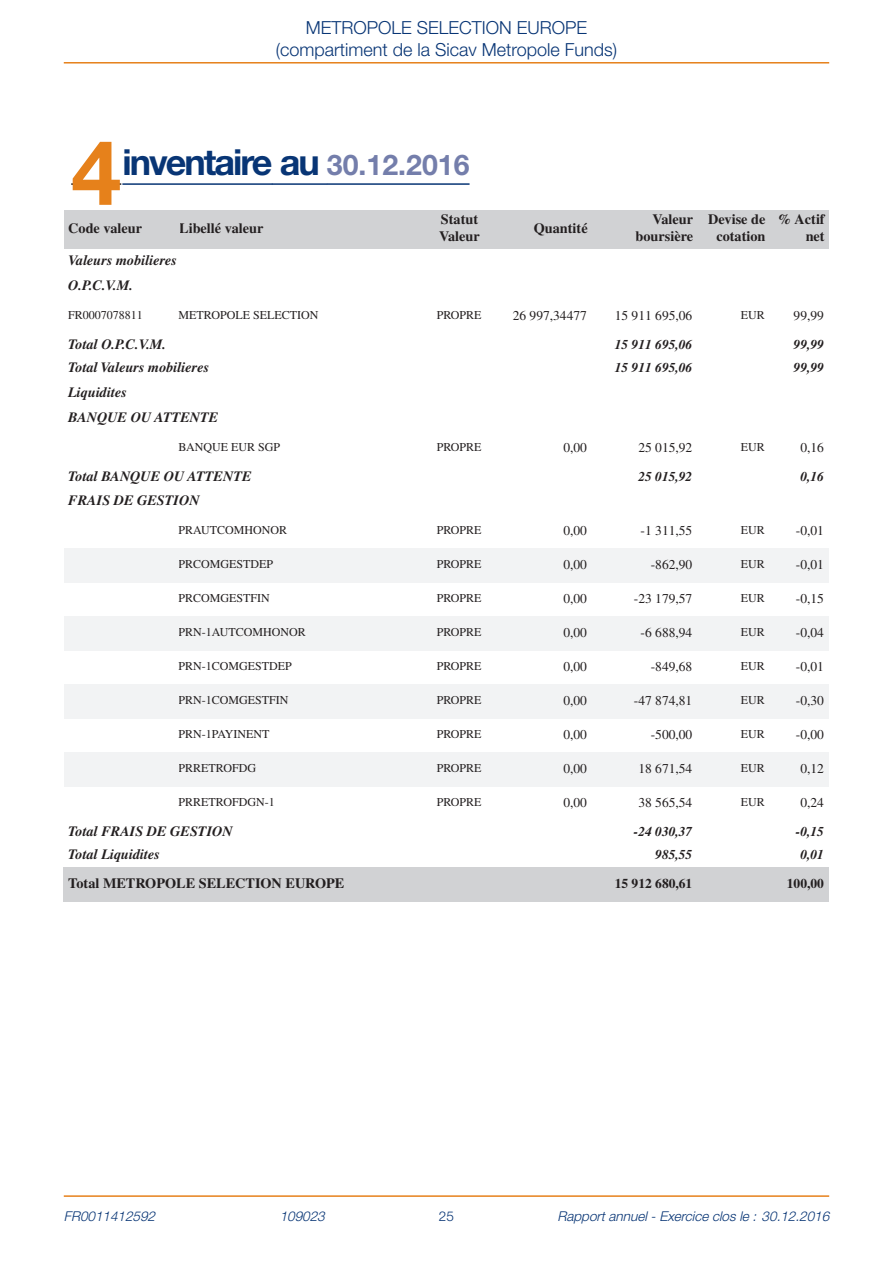
<style>
.page{position:relative;width:893px;height:1263px;background:#fff}
.page>*{position:absolute;margin:0;border:0;box-sizing:border-box;transform-origin:0 0}
.t1{font:700 90px "Helvetica Neue LT";color:#e6811b}
.t2{font:700 36px "Helvetica Neue LT";letter-spacing:-.055em;color:#083575}
.t3{font:700 28.5px "Helvetica Neue LT";color:#747eab}
.t4{font:300 18px/22.2px "Helvetica Neue LT";color:#083575;text-align:center}
.t5{font:italic 700 14.25px/25.5px "Times";color:#231f20}
.t6{font:700 14.25px/17.1px "Times";color:#231f20;text-align:right}
.t7{font:13.5px "Times";color:#231f20}
.t8{font:italic 700 13.5px "Times";color:#231f20}
.t9{font:italic 300 13.5px "Helvetica Neue LT";color:#083575}
.t10{font:700 13.5px "Times";color:#231f20}
.t11{font:300 13.5px "Helvetica Neue LT";color:#083575}
.t12{font:12px "Times";color:#231f20}
.s1{font-size:36px;color:#083575}
.s2{font-size:36px;color:#fff}
</style>
<div class="page">
<hr style="left:64px;top:62px;width:765px;height:2px;background:#e6811b">
<hr style="left:64px;top:1195px;width:765px;height:2px;background:#e6811b">
<hr style="left:272px;top:183px;width:55px;height:2px;background:#083575">
<hr style="left:327px;top:183px;width:143px;height:2px;background:#083575">
<hr style="left:71px;top:183px;width:50px;height:2px;background:#231f20">
<hr style="left:122px;top:183px;width:150px;height:2px;background:#083575">
<div style="left:765px;top:210px;width:64px;height:39px;background:#d1d2d4"></div>
<div style="left:693px;top:210px;width:72px;height:39px;background:#d1d2d4"></div>
<div style="left:588px;top:210px;width:105px;height:39px;background:#d1d2d4"></div>
<div style="left:497px;top:210px;width:91px;height:39px;background:#d1d2d4"></div>
<div style="left:422px;top:210px;width:75px;height:39px;background:#d1d2d4"></div>
<div style="left:179px;top:210px;width:243px;height:39px;background:#d1d2d4"></div>
<div style="left:64px;top:210px;width:115px;height:39px;background:#d1d2d4"></div>
<div style="left:765px;top:548px;width:63px;height:34px;background:#f2f3f4"></div>
<div style="left:692px;top:548px;width:73px;height:34px;background:#f2f3f4"></div>
<div style="left:587px;top:548px;width:105px;height:34px;background:#f2f3f4"></div>
<div style="left:497px;top:548px;width:90px;height:34px;background:#f2f3f4"></div>
<div style="left:422px;top:548px;width:75px;height:34px;background:#f2f3f4"></div>
<div style="left:179px;top:548px;width:243px;height:34px;background:#f2f3f4"></div>
<div style="left:64px;top:548px;width:115px;height:34px;background:#f2f3f4"></div>
<div style="left:765px;top:616px;width:63px;height:34px;background:#f2f3f4"></div>
<div style="left:692px;top:616px;width:73px;height:34px;background:#f2f3f4"></div>
<div style="left:587px;top:616px;width:105px;height:34px;background:#f2f3f4"></div>
<div style="left:497px;top:616px;width:90px;height:34px;background:#f2f3f4"></div>
<div style="left:422px;top:616px;width:75px;height:34px;background:#f2f3f4"></div>
<div style="left:179px;top:616px;width:243px;height:34px;background:#f2f3f4"></div>
<div style="left:64px;top:616px;width:115px;height:34px;background:#f2f3f4"></div>
<div style="left:765px;top:684px;width:63px;height:34px;background:#f2f3f4"></div>
<div style="left:692px;top:684px;width:73px;height:34px;background:#f2f3f4"></div>
<div style="left:587px;top:684px;width:105px;height:34px;background:#f2f3f4"></div>
<div style="left:497px;top:684px;width:90px;height:34px;background:#f2f3f4"></div>
<div style="left:422px;top:684px;width:75px;height:34px;background:#f2f3f4"></div>
<div style="left:179px;top:684px;width:243px;height:34px;background:#f2f3f4"></div>
<div style="left:64px;top:684px;width:115px;height:34px;background:#f2f3f4"></div>
<div style="left:765px;top:752px;width:63px;height:34px;background:#f2f3f4"></div>
<div style="left:692px;top:752px;width:73px;height:34px;background:#f2f3f4"></div>
<div style="left:587px;top:752px;width:105px;height:34px;background:#f2f3f4"></div>
<div style="left:497px;top:752px;width:90px;height:34px;background:#f2f3f4"></div>
<div style="left:422px;top:752px;width:75px;height:34px;background:#f2f3f4"></div>
<div style="left:179px;top:752px;width:243px;height:34px;background:#f2f3f4"></div>
<div style="left:64px;top:752px;width:115px;height:34px;background:#f2f3f4"></div>
<div style="left:692px;top:867px;width:136px;height:34px;background:#d1d2d4"></div>
<div style="left:587px;top:867px;width:105px;height:34px;background:#d1d2d4"></div>
<div style="left:64px;top:867px;width:523px;height:34px;background:#d1d2d4"></div>
<h3 class="t4" style="left:276px;top:18px;width:343px">METROPOLE SELECTION EUROPE (compartiment de la Sicav Metropole Funds)</h3>
<h1 class="t1" style="left:71px;top:141px;width:52px">4</h1>
<h2 class="t2" style="left:122px;top:149px;width:151px">inventaire</h2>
<h3 class="t3" style="left:280px;top:155px;width:191px"><span class="s1">au</span><span class="s2">i</span>30.12.2016</h3>
<p class="t6" style="left:439px;top:212px;width:42px;text-align:left">Statut<br>Valeur</p>
<p class="t6" style="left:778px;top:212px;width:49px">% Actif net</p>
<p class="t6" style="left:708px;top:212px;width:59px;text-align:center">Devise de cotation</p>
<p class="t6" style="left:636px;top:212px;width:59px">Valeur boursière</p>
<p class="t6" style="left:68px;top:221px;width:75px">Code valeur</p>
<p class="t6" style="left:179px;top:221px;width:86px">Libellé valeur</p>
<p class="t5" style="left:68px;top:249px;width:110px">Valeurs mobilieres<br>O.P.C.V.M.</p>
<p class="t12" style="left:68px;top:311px;width:76px">FR0007078811</p>
<p class="t12" style="left:179px;top:311px;width:141px">METROPOLE SELECTION</p>
<p class="t12" style="left:437px;top:311px;width:46px">PROPRE</p>
<p class="t7" style="left:513px;top:311px;width:76px">26 997,34477</p>
<p class="t7" style="left:615px;top:311px;width:79px">15 911 695,06</p>
<p class="t12" style="left:741px;top:311px;width:25px">EUR</p>
<p class="t7" style="left:794px;top:311px;width:32px">99,99</p>
<p class="t5" style="left:68px;top:333px;width:99px">Total O.P.C.V.M.</p>
<p class="t8" style="left:615px;top:339px;width:79px">15 911 695,06</p>
<p class="t8" style="left:794px;top:339px;width:32px">99,99</p>
<p class="t5" style="left:68px;top:356px;width:142px">Total Valeurs mobilieres</p>
<p class="t8" style="left:615px;top:363px;width:79px">15 911 695,06</p>
<p class="t8" style="left:794px;top:363px;width:32px">99,99</p>
<p class="t5" style="left:68px;top:380px;width:152px">Liquidites<br>BANQUE OU ATTENTE</p>
<p class="t12" style="left:179px;top:443px;width:103px">BANQUE EUR SGP</p>
<p class="t12" style="left:437px;top:443px;width:46px">PROPRE</p>
<p class="t7" style="left:563px;top:442px;width:25px">0,00</p>
<p class="t7" style="left:638px;top:442px;width:55px">25 015,92</p>
<p class="t12" style="left:741px;top:443px;width:25px">EUR</p>
<p class="t7" style="left:800px;top:442px;width:25px">0,16</p>
<p class="t5" style="left:68px;top:464px;width:185px">Total BANQUE OU ATTENTE</p>
<p class="t8" style="left:638px;top:471px;width:55px">25 015,92</p>
<p class="t8" style="left:800px;top:471px;width:25px">0,16</p>
<p class="t5" style="left:68px;top:489px;width:133px">FRAIS DE GESTION</p>
<p class="t12" style="left:179px;top:526px;width:110px">PRAUTCOMHONOR</p>
<p class="t12" style="left:437px;top:526px;width:46px">PROPRE</p>
<p class="t7" style="left:563px;top:525px;width:25px">0,00</p>
<p class="t7" style="left:641px;top:525px;width:53px">-1 311,55</p>
<p class="t12" style="left:741px;top:526px;width:25px">EUR</p>
<p class="t7" style="left:796px;top:525px;width:30px">-0,01</p>
<p class="t12" style="left:179px;top:560px;width:96px">PRCOMGESTDEP</p>
<p class="t12" style="left:437px;top:560px;width:46px">PROPRE</p>
<p class="t7" style="left:563px;top:559px;width:25px">0,00</p>
<p class="t7" style="left:651px;top:559px;width:43px">-862,90</p>
<p class="t12" style="left:741px;top:560px;width:25px">EUR</p>
<p class="t7" style="left:796px;top:559px;width:30px">-0,01</p>
<p class="t12" style="left:179px;top:594px;width:93px">PRCOMGESTFIN</p>
<p class="t12" style="left:437px;top:594px;width:46px">PROPRE</p>
<p class="t7" style="left:563px;top:593px;width:25px">0,00</p>
<p class="t7" style="left:634px;top:593px;width:60px">-23 179,57</p>
<p class="t12" style="left:741px;top:594px;width:25px">EUR</p>
<p class="t7" style="left:796px;top:593px;width:30px">-0,15</p>
<p class="t12" style="left:179px;top:628px;width:129px">PRN-1AUTCOMHONOR</p>
<p class="t12" style="left:437px;top:628px;width:46px">PROPRE</p>
<p class="t7" style="left:563px;top:627px;width:25px">0,00</p>
<p class="t7" style="left:641px;top:627px;width:53px">-6 688,94</p>
<p class="t12" style="left:741px;top:628px;width:25px">EUR</p>
<p class="t7" style="left:796px;top:627px;width:30px">-0,04</p>
<p class="t12" style="left:179px;top:662px;width:115px">PRN-1COMGESTDEP</p>
<p class="t12" style="left:437px;top:662px;width:46px">PROPRE</p>
<p class="t7" style="left:563px;top:661px;width:25px">0,00</p>
<p class="t7" style="left:651px;top:661px;width:43px">-849,68</p>
<p class="t12" style="left:741px;top:662px;width:25px">EUR</p>
<p class="t7" style="left:796px;top:661px;width:30px">-0,01</p>
<p class="t12" style="left:179px;top:696px;width:112px">PRN-1COMGESTFIN</p>
<p class="t12" style="left:437px;top:696px;width:46px">PROPRE</p>
<p class="t7" style="left:563px;top:695px;width:25px">0,00</p>
<p class="t7" style="left:634px;top:695px;width:60px">-47 874,81</p>
<p class="t12" style="left:741px;top:696px;width:25px">EUR</p>
<p class="t7" style="left:796px;top:695px;width:30px">-0,30</p>
<p class="t12" style="left:179px;top:730px;width:92px">PRN-1PAYINENT</p>
<p class="t12" style="left:437px;top:730px;width:46px">PROPRE</p>
<p class="t7" style="left:563px;top:729px;width:25px">0,00</p>
<p class="t7" style="left:651px;top:729px;width:43px">-500,00</p>
<p class="t12" style="left:741px;top:730px;width:25px">EUR</p>
<p class="t7" style="left:796px;top:729px;width:30px">-0,00</p>
<p class="t12" style="left:179px;top:764px;width:79px">PRRETROFDG</p>
<p class="t12" style="left:437px;top:764px;width:46px">PROPRE</p>
<p class="t7" style="left:563px;top:763px;width:25px">0,00</p>
<p class="t7" style="left:638px;top:763px;width:55px">18 671,54</p>
<p class="t12" style="left:741px;top:764px;width:25px">EUR</p>
<p class="t7" style="left:800px;top:763px;width:25px">0,12</p>
<p class="t12" style="left:179px;top:798px;width:98px">PRRETROFDGN-1</p>
<p class="t12" style="left:437px;top:798px;width:46px">PROPRE</p>
<p class="t7" style="left:563px;top:797px;width:25px">0,00</p>
<p class="t7" style="left:638px;top:797px;width:55px">38 565,54</p>
<p class="t12" style="left:741px;top:798px;width:25px">EUR</p>
<p class="t7" style="left:800px;top:797px;width:25px">0,24</p>
<p class="t5" style="left:68px;top:819px;width:166px">Total FRAIS DE GESTION</p>
<p class="t8" style="left:634px;top:826px;width:60px">-24 030,37</p>
<p class="t8" style="left:796px;top:826px;width:30px">-0,15</p>
<p class="t5" style="left:68px;top:843px;width:93px">Total Liquidites</p>
<p class="t8" style="left:655px;top:849px;width:39px">985,55</p>
<p class="t8" style="left:800px;top:849px;width:25px">0,01</p>
<p class="t6" style="left:68px;top:876px;width:278px">Total METROPOLE SELECTION EUROPE</p>
<p class="t10" style="left:615px;top:878px;width:79px">15 912 680,61</p>
<p class="t10" style="left:787px;top:878px;width:39px">100,00</p>
<p class="t6" style="left:534px;top:221px;width:55px">Quantité</p>
<p class="t9" style="left:64px;top:1211px;width:95px">FR0011412592</p>
<p class="t9" style="left:280px;top:1211px;width:49px">109023</p>
<p class="t11" style="left:439px;top:1211px;width:17px">25</p>
<p class="t9" style="left:558px;top:1211px;width:276px">Rapport annuel - Exercice clos le : 30.12.2016</p>
</div>
